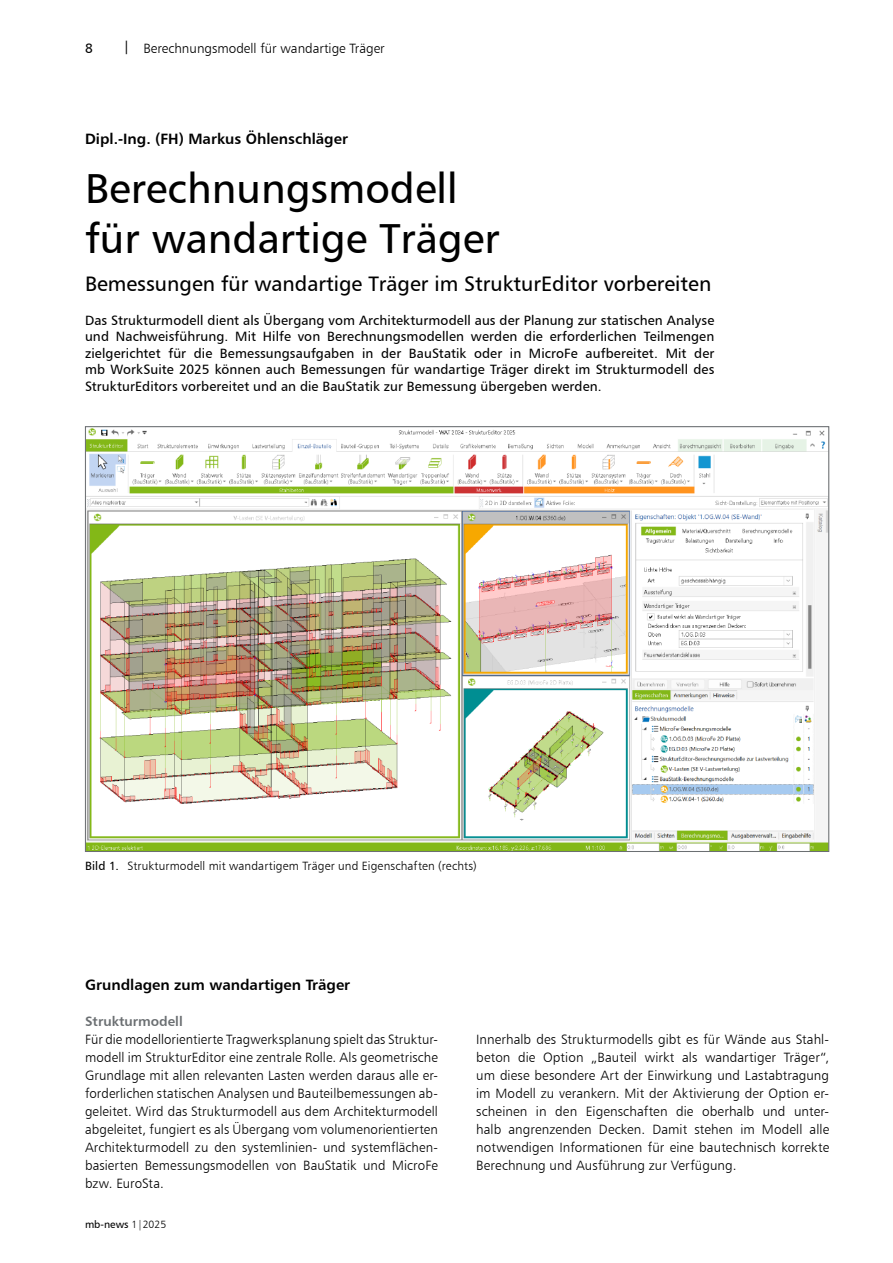
<style>
.page{position:relative;width:893px;height:1263px;background:#fff}
.page>*{position:absolute;margin:0;border:0;box-sizing:border-box;transform-origin:0 0}
.t1{font:42px/50.4px "Humanist 777 BT Roman B";color:#000}
.t2{font:21px "Humanist 777 BT Roman B";color:#000}
.t3{font:15px "Humanist 777 BT Bold B";color:#000}
.t4{font:13.5px/18px "Humanist 777 BT Light B";color:#000;text-align:justify}
.t5{font:13.5px/16.5px "Humanist 777 BT Roman B";letter-spacing:.01em;color:#000;text-align:justify}
.t6{font:13.5px "Humanist 777 BT Bold B";color:#6b6f72}
.t7{font:12px "Humanist 777 BT Light B";letter-spacing:.01em;color:#000}
.t8{font:10.5px "Humanist 777 BT Roman B";color:#000}
.s1{font-family:"Humanist 777 BT Roman B"}
.s2{font-family:"Humanist 777 BT Light B"}
</style>
<div class="page">
<img style="left:87px;top:428px;width:740px;height:422px">
<p class="t5" style="left:85px;top:40px;width:9px">8</p>
<p class="t4" style="left:123px;top:39px;width:263px"><span class="s1">|</span> Berechnungsmodell für wandartige Träger</p>
<p class="t3" style="left:85px;top:129px;width:264px">Dipl.-Ing. (FH) Markus Öhlenschläger</p>
<h1 class="t1" style="left:85px;top:162px;width:416px">Berechnungsmodell für wandartige Träger</h1>
<h2 class="t2" style="left:85px;top:271px;width:628px">Bemessungen für wandartige Träger im StrukturEditor vorbereiten</h2>
<p class="t5" style="left:85px;top:312px;width:631px">Das Strukturmodell dient als Übergang vom Architekturmodell aus der Planung zur statischen Analyse und Nachweisführung. Mit Hilfe von Berechnungsmodellen werden die erforderlichen Teilmengen zielgerichtet für die Bemessungsaufgaben in der BauStatik oder in MicroFe aufbereitet. Mit der mb WorkSuite 2025 können auch Bemessungen für wandartige Träger direkt im Strukturmodell des StrukturEditors vorbereitet und an die BauStatik zur Bemessung übergeben werden.</p>
<p class="t7" style="left:85px;top:858px;width:393px"><span class="s1">Bild 1.</span> Strukturmodell mit wandartigem Träger und Eigenschaften (rechts)</p>
<p class="t3" style="left:85px;top:975px;width:267px">Grundlagen zum wandartigen Träger</p>
<p class="t6" style="left:85px;top:1013px;width:99px">Strukturmodell</p>
<p class="t4" style="left:85px;top:1030px;width:354px">Für die modellorientierte Tragwerksplanung spielt das Struktur&shy;modell im StrukturEditor eine zentrale Rolle. Als geometrische Grundlage mit allen relevanten Lasten werden daraus alle er&shy;forderlichen statischen Analysen und Bauteilbemessungen ab&shy;geleitet. Wird das Strukturmodell aus dem Architekturmodell abgeleitet, fungiert es als Übergang vom volumenorientierten Architekturmodell zu den systemlinien- und systemflächen&shy;basierten Bemessungsmodellen von BauStatik und MicroFe bzw. EuroSta.</p>
<p class="t8" style="left:85px;top:1218px;width:83px">mb-news <span class="s2">1|2025</span></p>
<p class="t4" style="left:476px;top:1030px;width:354px">Innerhalb des Strukturmodells gibt es für Wände aus Stahl&shy;beton die Option „Bauteil wirkt als wandartiger Träger“, um diese besondere Art der Einwirkung und Lastabtragung im Modell zu verankern. Mit der Aktivierung der Option er&shy;scheinen in den Eigenschaften die oberhalb und unter&shy;halb angrenzenden Decken. Damit stehen im Modell alle notwendigen Informationen für eine bautechnisch korrekte Berechnung und Ausführung zur Verfügung.</p>
</div>
